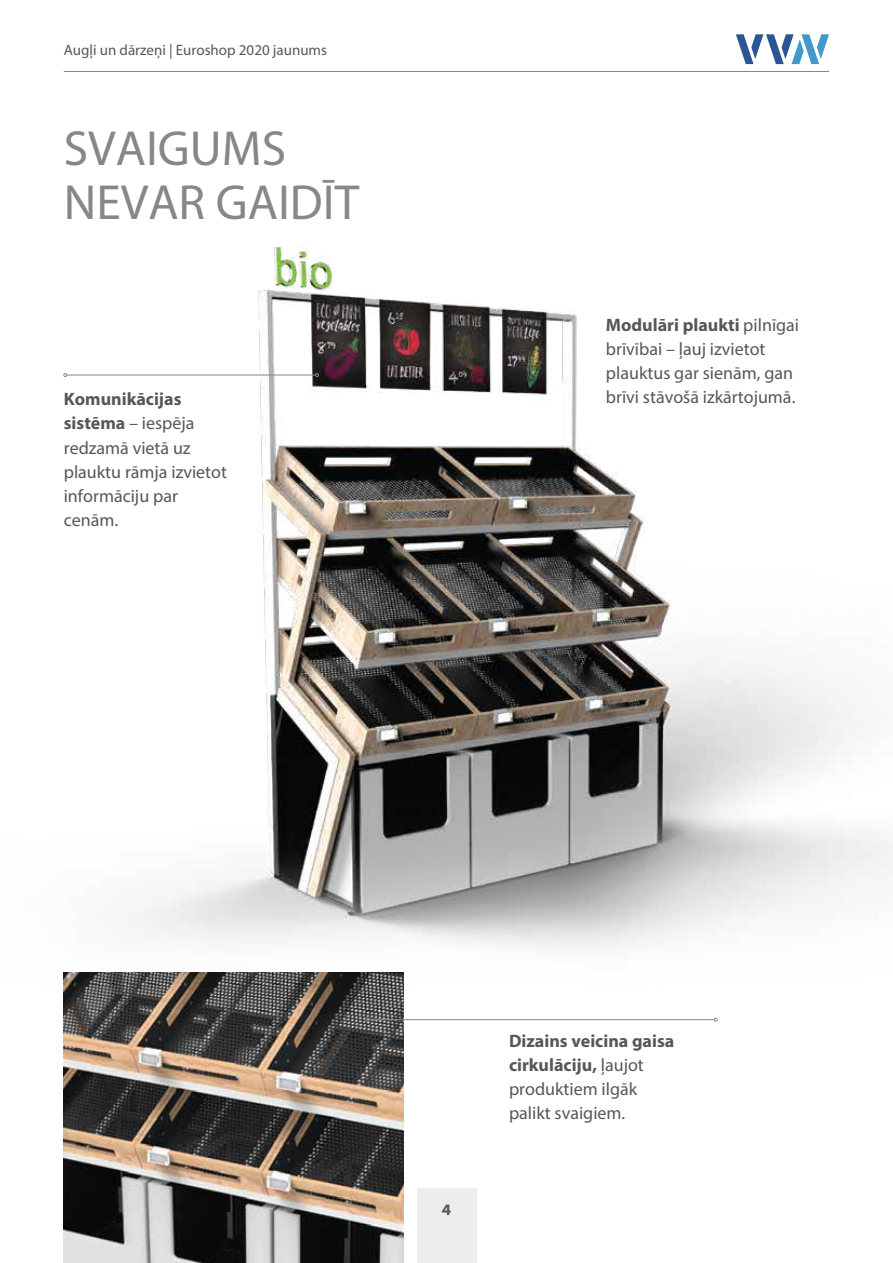
<style>
.page{position:relative;width:893px;height:1263px;background:#fff}
.page>*{position:absolute;margin:0;border:0;box-sizing:border-box;transform-origin:0 0}
.t1{font:49.5px/54px "Myriad Pro";color:#878786}
.t2{font:18px/24px "Myriad Pro";color:#585757}
.t3{font:15px "Myriad Pro";color:#585757}
.t4{font:700 15px "Etelka Text Pro";color:#585757}
.s1{font-weight:700}
</style>
<div class="page">
<hr style="left:64px;top:71px;width:765px;height:1px;background:#878786">
<img style="left:63px;top:246px;width:830px;height:1017px">
<img style="left:64px;top:972px;width:340px;height:291px">
<hr style="left:369px;top:1019px;width:345px;height:1px;background:#878786">
<svg style="left:714px;top:1018px;width:4px;height:3px"></svg>
<hr style="left:67px;top:375px;width:249px;height:1px;background:#878786">
<svg style="left:63px;top:373px;width:4px;height:4px"></svg>
<svg style="left:315px;top:373px;width:4px;height:4px"></svg>
<svg style="left:736px;top:34px;width:93px;height:30px"></svg>
<p class="t3" style="left:64px;top:41px;width:265px">Augļi un dārzeņi | Euroshop 2020 jaunums</p>
<h1 class="t1" style="left:64px;top:121px;width:297px">SVAIGUMS<br>NEVAR GAIDĪT</h1>
<p class="t2" style="left:64px;top:387px;width:165px"><span class="s1">Komunikācijas sistēma</span> – iespēja redzamā vietā uz plauktu rāmja izvietot informāciju par cenām.</p>
<p class="t2" style="left:606px;top:313px;width:195px"><span class="s1">Modulāri plaukti</span> pilnīgai brīvībai – ļauj izvietot plauktus gar sienām, gan brīvi stāvošā izkārtojumā.</p>
<p class="t4" style="left:442px;top:1202px;width:11px">4</p>
<p class="t2" style="left:509px;top:1029px;width:167px"><span class="s1">Dizains veicina gaisa cirkulāciju,</span> ļaujot produktiem ilgāk palikt svaigiem.</p>
</div>
